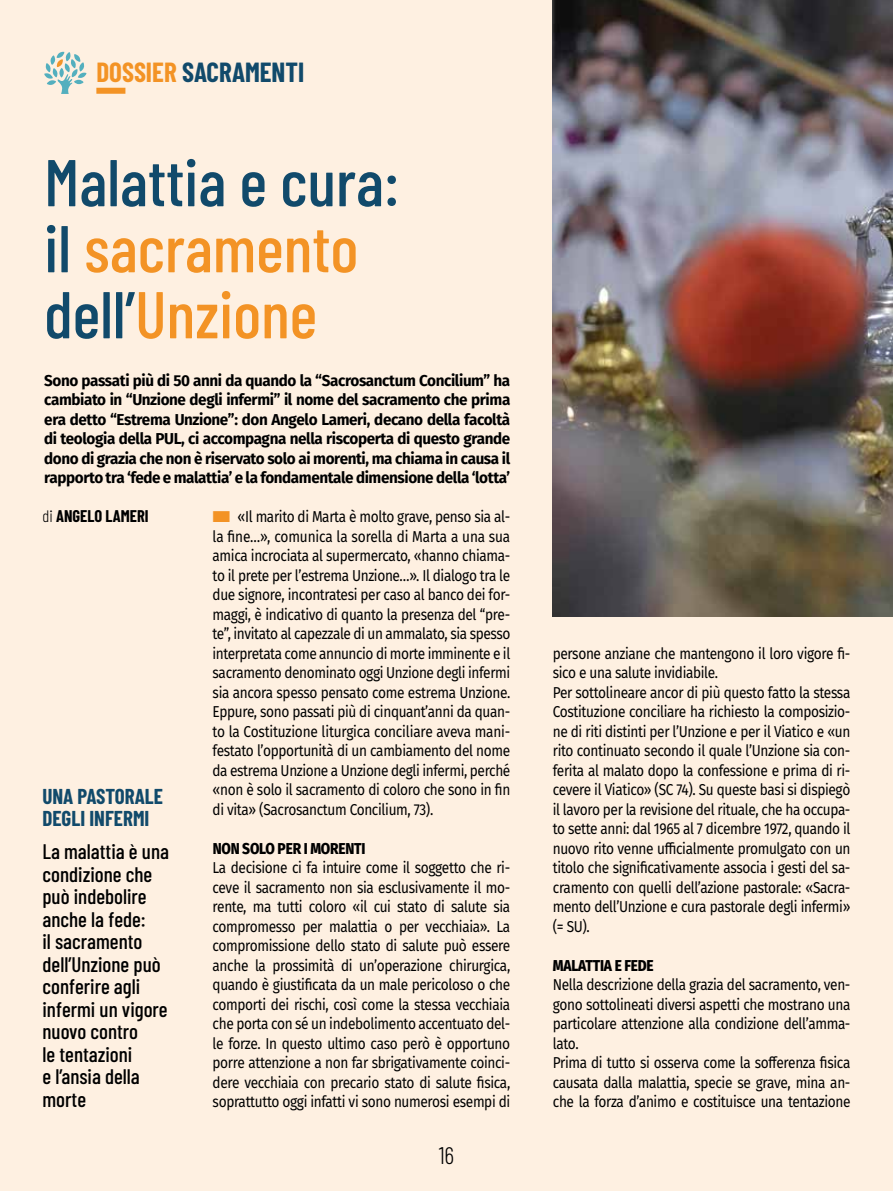
<style>
.page{position:relative;width:893px;height:1191px;background:#fef0e1}
.page>*{position:absolute;margin:0;border:0;box-sizing:border-box;transform-origin:0 0}
.t1{font:500 66px/66px "Barlow Condensed";color:#114a6b}
.t2{font:700 27px "Barlow Condensed";color:#114a6b}
.t3{font:300 24px "Barlow Condensed";color:#000}
.t4{font:500 21px/22.5px "Barlow Condensed";color:#000}
.t5{font:700 21px/22.5px "Barlow Condensed";color:#114a6b}
.t6{font:700 16.5px "Barlow Condensed";color:#000}
.t7{font:15.75px/19.5px "Fira Sans";letter-spacing:-.025em;color:#000;text-align:justify;scale:.87 1}
.t8{font:700 15.75px/19.5px "Fira Sans";letter-spacing:-.025em;color:#000;text-align:justify}
.t9{font:800 15.75px "Fira Sans";letter-spacing:-.015em;color:#000;scale:.87 1}
.s1{color:#f39325}
.s2{font-weight:300}
</style>
<div class="page">
<svg style="left:44px;top:52px;width:42px;height:42px"></svg>
<div style="left:96px;top:88px;width:29px;height:6px;background:#f39325"></div>
<img style="left:553px;top:0;width:340px;height:616px">
<h2 class="t2" style="left:96px;top:53px;width:209px"><span class="s1">DOSSIER</span> SACRAMENTI</h2>
<h1 class="t1" style="left:44px;top:145px;width:357px">Malattia e cura: il <span class="s1">sacramento </span>dell’<span class="s1">Unzione</span></h1>
<p class="t8" style="left:44px;top:369px;width:468px">Sono passati più di 50 anni da quando la “Sacrosanctum Concilium” ha cambiato in “Unzione degli infermi” il nome del sacramento che prima era detto “Estrema Unzione”: don Angelo Lameri, decano della facoltà di teologia della PUL, ci accompagna nella riscoperta di questo grande dono di grazia che non è riservato solo ai morenti, ma chiama in causa il rapporto tra ‘fede e malattia’ e la fondamentale dimensione della ‘lotta’</p>
<p class="t6" style="left:43px;top:504px;width:108px"><span class="s2">di</span> ANGELO LAMERI</p>
<h3 class="t5" style="left:43px;top:783px;width:122px">UNA PASTORALE<br>DEGLI INFERMI</h3>
<h3 class="t4" style="left:43px;top:839px;width:128px">La malattia è una condizione che può indebolire anche la fede:<br>il sacramento dell’Unzione può conferire agli infermi un vigore nuovo contro<br>le tentazioni<br>e l’ansia della morte</h3>
<p class="t7" style="left:213px;top:506px;width:344px"><span class="s1">■</span> «Il marito di Marta è molto grave, penso sia al&shy;la fine…», comunica la sorella di Marta a una sua amica incrociata al supermercato, «hanno chiama&shy;to il prete per l’estrema Unzione…». Il dialogo tra le due signore, incontratesi per caso al banco dei for&shy;maggi, è indicativo di quanto la presenza del “pre&shy;te”, invitato al capezzale di un ammalato, sia spesso interpretata come annuncio di morte imminente e il sacramento denominato oggi Unzione degli infermi sia ancora spesso pensato come estrema Unzione.<br>Eppure, sono passati più di cinquant’anni da quan&shy;to la Costituzione liturgica conciliare aveva mani&shy;festato l’opportunità di un cambiamento del nome da estrema Unzione a Unzione degli infermi, perché «non è solo il sacramento di coloro che sono in fin di vita» (Sacrosanctum Concilium, 73).</p>
<p class="t9" style="left:213px;top:834px;width:177px">NON SOLO PER I MORENTI</p>
<p class="t7" style="left:213px;top:857px;width:344px">La decisione ci fa intuire come il soggetto che ri&shy;ceve il sacramento non sia esclusivamente il mo&shy;rente, ma tutti coloro «il cui stato di salute sia compromesso per malattia o per vecchiaia». La compromissione dello stato di salute può essere anche la prossimità di un’operazione chirurgica, quando è giustificata da un male pericoloso o che comporti dei rischi, così come la stessa vecchiaia che porta con sé un indebolimento accentuato del&shy;le forze. In questo ultimo caso però è opportuno porre attenzione a non far sbrigativamente coinci&shy;dere vecchiaia con precario stato di salute fisica, soprattutto oggi infatti vi sono numerosi esempi di</p>
<h3 class="t3" style="left:439px;top:1138px;width:17px">16</h3>
<p class="t7" style="left:553px;top:643px;width:344px;text-align:left">persone anziane che mantengono il loro vigore fi&shy;sico e una salute invidiabile.<br>Per sottolineare ancor di più questo fatto la stessa Costituzione conciliare ha richiesto la composizio&shy;ne di riti distinti per l’Unzione e per il Viatico e «un rito continuato secondo il quale l’Unzione sia con&shy;ferita al malato dopo la confessione e prima di ri&shy;cevere il Viatico» (SC 74). Su queste basi si dispiegò il lavoro per la revisione del rituale, che ha occupa&shy;to sette anni: dal 1965 al 7 dicembre 1972, quando il nuovo rito venne ufficialmente promulgato con un titolo che significativamente associa i gesti del sa&shy;cramento con quelli dell’azione pastorale: «Sacra&shy;mento dell’Unzione e cura pastorale degli infermi» (= SU).</p>
<p class="t9" style="left:553px;top:951px;width:118px">MALATTIA E FEDE</p>
<p class="t7" style="left:553px;top:974px;width:344px;text-align:left">Nella descrizione della grazia del sacramento, ven&shy;gono sottolineati diversi aspetti che mostrano una particolare attenzione alla condizione dell’amma&shy;lato.<br>Prima di tutto si osserva come la sofferenza fisica causata dalla malattia, specie se grave, mina an&shy;che la forza d’animo e costituisce una tentazione</p>
</div>
